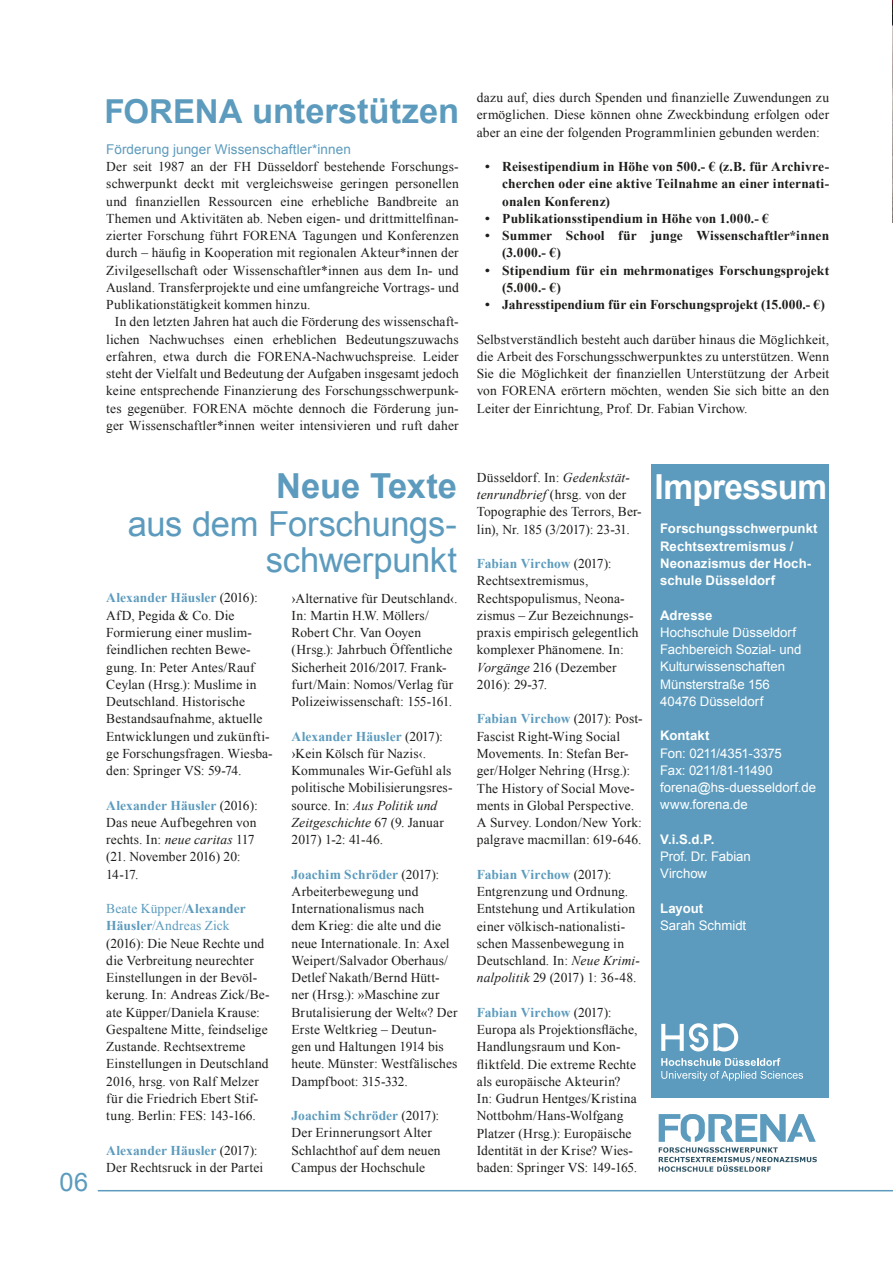
<style>
.page{position:relative;width:893px;height:1263px;background:#fff}
.page>*{position:absolute;margin:0;border:0;box-sizing:border-box;transform-origin:0 0}
.t1{font:34.5px/36px "Arial";letter-spacing:-.01em;color:#5c9bbd;text-align:right}
.t2{font:700 34.5px "Arial";color:#5c9bbd}
.t3{font:700 34.5px "Arial";letter-spacing:-.02em;color:#fff}
.t4{font:25.5px "Arial";color:#5c9bbd}
.t5{font:13.5px/17.2px "Times New Roman";letter-spacing:.01em;color:#1d1d1b}
.t6{font:700 13.5px/17.2px "Times New Roman";letter-spacing:.005em;color:#1d1d1b}
.t7{font:13.5px "Arial";letter-spacing:.005em;color:#5c9bbd}
.t8{font:13.2px/17.2px "Arial";color:#fff}
.t9{font:700 13.2px/17.2px "Arial";letter-spacing:.005em;color:#fff}
.s1{font-size:33px}
.s2{font-style:italic}
.s3{font-weight:700;color:#5c9bbd}
.s4{color:#5c9bbd}
</style>
<div class="page">
<hr style="left:98px;top:1190px;width:795px;height:1px;background:#5c9bbd">
<img style="left:892px;top:0;width:1px;height:223px">
<div style="left:651px;top:464px;width:178px;height:634px;background:#5c9bbd"></div>
<svg style="left:661px;top:1023px;width:77px;height:28px"></svg>
<svg style="left:661px;top:1058px;width:142px;height:23px"></svg>
<svg style="left:659px;top:1114px;width:158px;height:58px"></svg>
<h2 class="t4" style="left:60px;top:1166px;width:30px">06</h2>
<h1 class="t2" style="left:104px;top:88px;width:356px"><span class="s1">FORENA</span> unterstützen</h1>
<p class="t7" style="left:106px;top:140px;width:246px">Förderung junger Wissenschaftler*innen</p>
<p class="t5" style="left:106px;top:158px;width:354px;text-align:justify">Der seit 1987 an der FH Düsseldorf bestehende Forschungs&shy;schwerpunkt deckt mit vergleichsweise geringen personellen und finanziellen Ressourcen eine erhebliche Bandbreite an Themen und Aktivitäten ab. Neben eigen- und drittmittelfinan&shy;zierter Forschung führt FORENA Tagungen und Konferenzen durch – häufig in Kooperation mit regionalen Akteur*innen der Zivilgesellschaft oder Wissenschaftler*innen aus dem In- und Ausland. Transferprojekte und eine umfangreiche Vortrags- und Publikationstätigkeit kommen hinzu.</p>
<p class="t5" style="left:106px;top:313px;width:354px;text-align:justify;text-indent:9px">In den letzten Jahren hat auch die Förderung des wissenschaft&shy;lichen Nachwuchses einen erheblichen Bedeutungszuwachs erfahren, etwa durch die FORENA-Nachwuchspreise. Leider steht der Vielfalt und Bedeutung der Aufgaben insgesamt jedoch keine entsprechende Finanzierung des Forschungsschwerpunk&shy;tes gegenüber. FORENA möchte dennoch die Förderung jun&shy;ger Wissenschaftler*innen weiter intensivieren und ruft daher</p>
<p class="t5" style="left:477px;top:89px;width:354px;text-align:justify">dazu auf, dies durch Spenden und finanzielle Zuwendungen zu ermöglichen. Diese können ohne Zweckbindung erfolgen oder aber an eine der folgenden Programmlinien gebunden werden:</p>
<p class="t6" style="left:502px;top:158px;width:328px;text-align:justify;text-indent:-17px">• Reisestipendium in Höhe von 500.- € (z.B. für Archivre&shy;cherchen oder eine aktive Teilnahme an einer internati&shy;onalen Konferenz)</p>
<p class="t6" style="left:485px;top:209px;width:285px">• Publikationsstipendium in Höhe von 1.000.- €</p>
<p class="t6" style="left:502px;top:227px;width:328px;text-indent:-17px">• Summer School für junge Wissenschaftler*innen (3.000.- €)</p>
<p class="t6" style="left:502px;top:261px;width:328px;text-indent:-17px">• Stipendium für ein mehrmonatiges Forschungsprojekt (5.000.- €)</p>
<p class="t6" style="left:485px;top:296px;width:341px">• Jahresstipendium für ein Forschungsprojekt (15.000.- €)</p>
<p class="t5" style="left:477px;top:330px;width:354px;text-align:justify">Selbstverständlich besteht auch darüber hinaus die Möglichkeit, die Arbeit des Forschungsschwerpunktes zu unterstützen. Wenn Sie die Möglichkeit der finanziellen Unterstützung der Arbeit von FORENA erörtern möchten, wenden Sie sich bitte an den Leiter der Einrichtung, Prof. Dr. Fabian Virchow.</p>
<p class="t5" style="left:477px;top:468px;width:166px">Düsseldorf. In: <span class="s2">Gedenkstät&shy;tenrundbrief</span> (hrsg. von der<br>Topographie des Terrors, Ber&shy;lin), Nr. 185 (3/2017): 23-31.</p>
<p class="t5" style="left:477px;top:555px;width:163px"><span class="s3">Fabian Virchow</span> (2017):<br>Rechtsextremismus,<br>Rechtspopulismus, Neona&shy;zismus – Zur Bezeichnungs&shy;praxis empirisch gelegentlich komplexer Phänomene. In:<br><span class="s2">Vorgänge</span> 216 (Dezember<br>2016): 29-37.</p>
<p class="t5" style="left:477px;top:710px;width:167px"><span class="s3">Fabian Virchow</span> (2017): Post-<br>Fascist Right-Wing Social<br>Movements. In: Stefan Ber&shy;ger/Holger Nehring (Hrsg.):<br>The History of Social Move&shy;ments in Global Perspective.<br>A Survey. London/New York: palgrave macmillan: 619-646.</p>
<p class="t5" style="left:477px;top:865px;width:164px"><span class="s3">Fabian Virchow</span> (2017):<br>Entgrenzung und Ordnung.<br>Entstehung und Artikulation einer völkisch-nationalisti&shy;schen Massenbewegung in<br>Deutschland. In: <span class="s2">Neue Krimi&shy;nalpolitik</span> 29 (2017) 1: 36-48.</p>
<p class="t5" style="left:477px;top:1003px;width:162px"><span class="s3">Fabian Virchow</span> (2017):<br>Europa als Projektionsfläche,<br>Handlungsraum und Kon&shy;fliktfeld. Die extreme Rechte als europäische Akteurin?<br>In: Gudrun Hentges/Kristina<br>Nottbohm/Hans-Wolfgang<br>Platzer (Hrsg.): Europäische<br>Identität in der Krise? Wies&shy;baden: Springer VS: 149-165.</p>
<h1 class="t2" style="left:276px;top:463px;width:182px">Neue Texte</h1>
<h1 class="t3" style="left:655px;top:464px;width:174px">Impressum</h1>
<h1 class="t1" style="left:128px;top:506px;width:331px">aus dem Forschungs&shy;schwerpunkt</h1>
<p class="t9" style="left:660px;top:520px;width:159px">Forschungsschwerpunkt<br>Rechtsextremismus /<br>Neonazismus der Hoch&shy;schule Düsseldorf</p>
<p class="t9" style="left:660px;top:607px;width:54px">Adresse</p>
<p class="t8" style="left:660px;top:624px;width:143px">Hochschule Düsseldorf<br>Fachbereich Sozial- und<br>Kulturwissenschaften<br>Münsterstraße 156<br>40476 Düsseldorf</p>
<p class="t9" style="left:660px;top:727px;width:51px">Kontakt</p>
<p class="t8" style="left:660px;top:744px;width:157px">Fon: 0211/4351-3375<br>Fax: 0211/81-11490 forena@hs-duesseldorf.de www.forena.de</p>
<p class="t9" style="left:660px;top:831px;width:56px">V.i.S.d.P.</p>
<p class="t8" style="left:660px;top:848px;width:92px">Prof. Dr. Fabian<br>Virchow</p>
<p class="t9" style="left:660px;top:900px;width:45px">Layout</p>
<p class="t8" style="left:660px;top:917px;width:88px">Sarah Schmidt</p>
<p class="t5" style="left:106px;top:589px;width:168px"><span class="s3">Alexander Häusler</span> (2016):<br>AfD, Pegida &amp; Co. Die<br>Formierung einer muslim&shy;feindlichen rechten Bewe&shy;gung. In: Peter Antes/Rauf<br>Ceylan (Hrsg.): Muslime in<br>Deutschland. Historische<br>Bestandsaufnahme, aktuelle<br>Entwicklungen und zukünfti&shy;ge Forschungsfragen. Wiesba&shy;den: Springer VS: 59-74.</p>
<p class="t5" style="left:106px;top:796px;width:153px"><span class="s3">Alexander Häusler</span> (2016):<br>Das neue Aufbegehren von rechts. In: <span class="s2">neue caritas</span> 117 (21. November 2016) 20:<br>14-17.</p>
<p class="t5" style="left:106px;top:900px;width:165px"><span class="s4">Beate Küpper/</span><span class="s3">Alexander<br>Häusler</span><span class="s4">/Andreas Zick </span>(2016): Die Neue Rechte und die Verbreitung neurechter<br>Einstellungen in der Bevöl&shy;kerung. In: Andreas Zick/Be&shy;ate Küpper/Daniela Krause:<br>Gespaltene Mitte, feindselige<br>Zustande. Rechtsextreme<br>Einstellungen in Deutschland<br>2016, hrsg. von Ralf Melzer für die Friedrich Ebert Stif&shy;tung. Berlin: FES: 143-166.</p>
<p class="t5" style="left:106px;top:1141px;width:159px"><span class="s3">Alexander Häusler</span> (2017):<br>Der Rechtsruck in der Partei</p>
<p class="t5" style="left:292px;top:589px;width:167px">›Alternative für Deutschland‹.<br>In: Martin H.W. Möllers/<br>Robert Chr. Van Ooyen (Hrsg.): Jahrbuch Öffentliche<br>Sicherheit 2016/2017. Frank&shy;furt/Main: Nomos/Verlag für<br>Polizeiwissenschaft: 155-161.</p>
<p class="t5" style="left:292px;top:727px;width:162px"><span class="s3">Alexander Häusler</span> (2017): ›Kein Kölsch für Nazis‹.<br>Kommunales Wir-Gefühl als politische Mobilisierungsres&shy;source. In: <span class="s2">Aus Politik und<br>Zeitgeschichte</span> 67 (9. Januar<br>2017) 1-2: 41-46.</p>
<p class="t5" style="left:292px;top:865px;width:167px"><span class="s3">Joachim Schröder</span> (2017):<br>Arbeiterbewegung und<br>Internationalismus nach<br>dem Krieg: die alte und die neue Internationale. In: Axel<br>Weipert/Salvador Oberhaus/<br>Detlef Nakath/Bernd Hütt&shy;ner (Hrsg.): »Maschine zur<br>Brutalisierung der Welt«? Der<br>Erste Weltkrieg – Deutun&shy;gen und Haltungen 1914 bis heute. Münster: Westfälisches<br>Dampfboot: 315-332.</p>
<p class="t5" style="left:292px;top:1107px;width:151px"><span class="s3">Joachim Schröder</span> (2017):<br>Der Erinnerungsort Alter<br>Schlachthof auf dem neuen<br>Campus der Hochschule</p>
</div>
